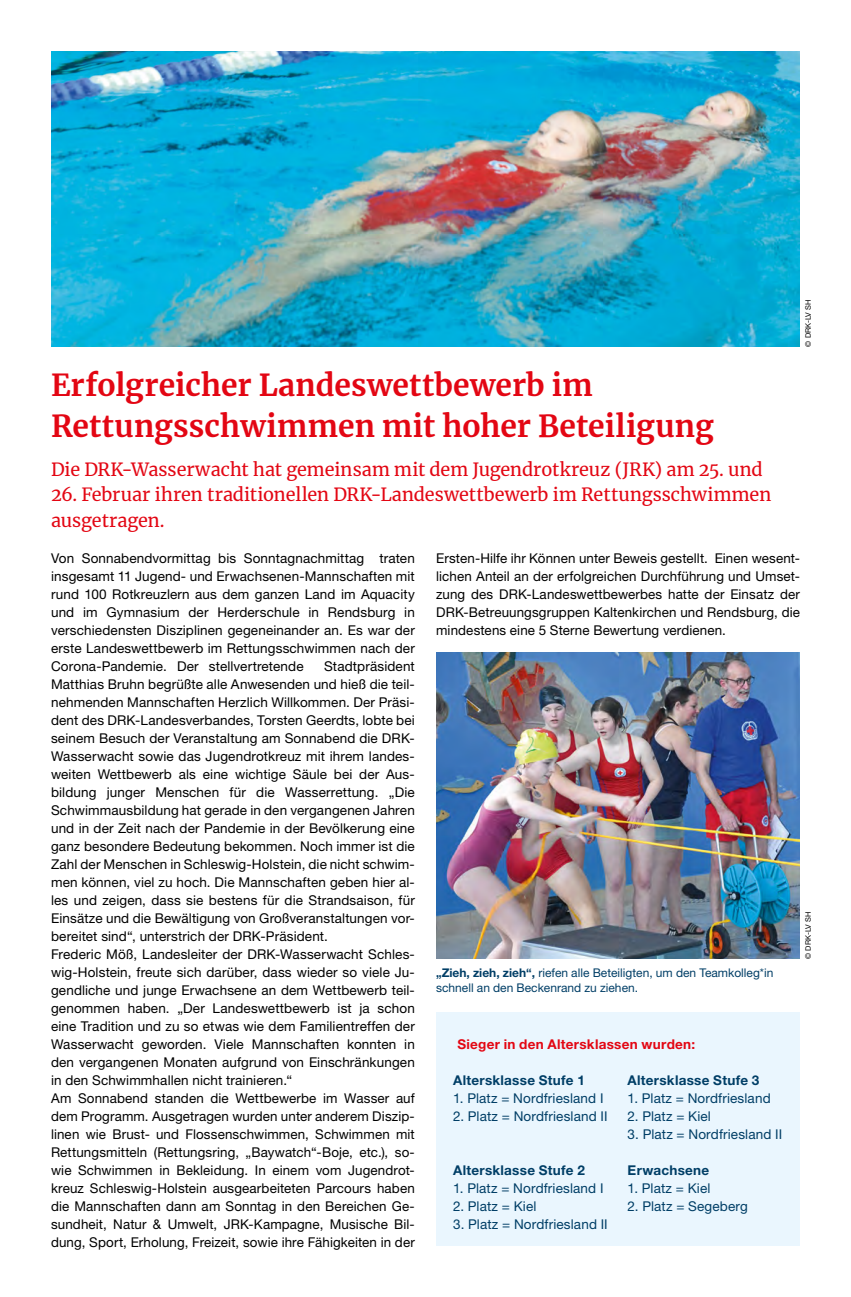
<style>
.page{position:relative;width:851px;height:1297px;background:#fff}
.page>*{position:absolute;margin:0;border:0;box-sizing:border-box;transform-origin:0 0}
.t1{font:700 30px/40.5px "Merriweather";letter-spacing:.005em;color:#e30613}
.t2{font:18px/25.5px "Merriweather";letter-spacing:-.005em;color:#e30613}
.t3{font:13.5px/18px "Helvetica Neue LT Std";letter-spacing:.01em;color:#000;text-align:justify}
.t4{font:13.5px "Helvetica Neue LT Std";letter-spacing:.01em;color:#003e66}
.t5{font:700 13.5px "Helvetica Neue LT Std";letter-spacing:.02em;color:#003e66}
.t6{font:700 13.5px "Helvetica Neue LT Std";letter-spacing:.02em;color:#e30613}
.t7{font:12px/15px "Helvetica Neue LT Std";color:#003e66}
.t8{font:7.5px "Helvetica Neue LT Std";color:#000}
.s1{font-weight:700}
</style>
<div class="page">
<div style="left:436px;top:1013px;width:363px;height:233px;background:#eaf6fe"></div>
<img style="left:51px;top:51px;width:748px;height:296px">
<img style="left:436px;top:653px;width:363px;height:306px">
<h1 class="t1" style="left:51px;top:364px;width:664px">Erfolgreicher Landeswettbewerb im<br>Rettungsschwimmen mit hoher Beteiligung</h1>
<h2 class="t2" style="left:51px;top:456px;width:713px">Die DRK-Wasserwacht hat gemeinsam mit dem Jugendrotkreuz (JRK) am 25. und</h2>
<h2 class="t2" style="left:51px;top:481px;width:721px">26. Februar ihren traditionellen DRK-Landeswettbewerb im Rettungsschwimmen ausgetragen.</h2>
<p class="t8" style="left:803px;top:347px;width:48px;rotate:-90deg">© DRK-LV SH</p>
<p class="t3" style="left:51px;top:549px;width:365px">Von Sonnabendvormittag bis Sonntagnachmittag traten insgesamt 11 Jugend- und Erwachsenen-Mannschaften mit rund 100 Rotkreuzlern aus dem ganzen Land im Aquacity und im Gymnasium der Herderschule in Rendsburg in verschiedensten Disziplinen gegeneinander an. Es war der erste Landeswettbewerb im Rettungsschwimmen nach der Corona-Pandemie. Der stellvertretende</p>
<p class="t3" style="left:51px;top:657px;width:365px;text-align:left;text-indent:273px">Stadtpräsident Matthias Bruhn begrüßte alle Anwesenden und hieß die teil&shy;nehmenden Mannschaften Herzlich Willkommen. Der Präsi&shy;dent des DRK-Landesverbandes, Torsten Geerdts, lobte bei seinem Besuch der Veranstaltung am Sonnabend die DRK-Wasserwacht sowie das Jugendrotkreuz mit ihrem landes&shy;weiten Wettbewerb als eine wichtige Säule bei der Aus&shy;bildung junger Menschen für die Wasserrettung. „Die Schwimmausbildung hat gerade in den vergangenen Jahren und in der Zeit nach der Pandemie in der Bevölkerung eine ganz besondere Bedeutung bekommen. Noch immer ist die Zahl der Menschen in Schleswig-Holstein, die nicht schwim&shy;men können, viel zu hoch. Die Mannschaften geben hier al&shy;les und zeigen, dass sie bestens für die Strandsaison, für Einsätze und die Bewältigung von Großveranstaltungen vor&shy;bereitet sind“, unterstrich der DRK-Präsident.<br>Frederic Möß, Landesleiter der DRK-Wasserwacht Schles&shy;wig-Holstein, freute sich darüber, dass wieder so viele Ju&shy;gendliche und junge Erwachsene an dem Wettbewerb teil&shy;genommen haben. „Der Landeswettbewerb ist ja schon eine Tradition und zu so etwas wie dem Familientreffen der Wasserwacht geworden. Viele Mannschaften konnten in den vergangenen Monaten aufgrund von Einschränkungen in den Schwimmhallen nicht trainieren.“<br>Am Sonnabend standen die Wettbewerbe im Wasser auf dem Programm. Ausgetragen wurden unter anderem Diszip&shy;linen wie Brust- und Flossenschwimmen, Schwimmen mit Rettungsmitteln (Rettungsring, „Baywatch“-Boje, etc.), so&shy;wie Schwimmen in Bekleidung. In einem vom Jugendrot&shy;kreuz Schleswig-Holstein ausgearbeiteten Parcours haben die Mannschaften dann am Sonntag in den Bereichen Ge&shy;sundheit, Natur &amp; Umwelt, JRK-Kampagne, Musische Bil&shy;dung, Sport, Erholung, Freizeit, sowie ihre Fähigkeiten in der</p>
<p class="t3" style="left:436px;top:549px;width:365px">Ersten-Hilfe ihr Können unter Beweis gestellt. Einen wesent&shy;lichen Anteil an der erfolgreichen Durchführung und Umset&shy;zung des DRK-Landeswettbewerbes hatte der Einsatz der DRK-Betreuungsgruppen Kaltenkirchen und Rendsburg, die mindestens eine 5 Sterne Bewertung verdienen.</p>
<p class="t7" style="left:436px;top:965px;width:339px"><span class="s1">„Zieh, zieh, zieh“,</span> riefen alle Beteiligten, um den Teamkolleg*in schnell an den Beckenrand zu ziehen.</p>
<p class="t6" style="left:457px;top:1035px;width:239px">Sieger in den Altersklassen wurden:</p>
<p class="t5" style="left:453px;top:1071px;width:133px">Altersklasse Stufe 1</p>
<p class="t5" style="left:627px;top:1071px;width:133px">Altersklasse Stufe 3</p>
<p class="t4" style="left:453px;top:1090px;width:152px">1. Platz = Nordfriesland I</p>
<p class="t4" style="left:627px;top:1090px;width:145px">1. Platz = Nordfriesland</p>
<p class="t4" style="left:453px;top:1108px;width:156px">2. Platz = Nordfriesland II</p>
<p class="t4" style="left:627px;top:1108px;width:85px">2. Platz = Kiel</p>
<p class="t4" style="left:627px;top:1126px;width:156px">3. Platz = Nordfriesland II</p>
<p class="t5" style="left:453px;top:1161px;width:133px">Altersklasse Stufe 2</p>
<p class="t5" style="left:627px;top:1161px;width:83px">Erwachsene</p>
<p class="t4" style="left:453px;top:1180px;width:152px">1. Platz = Nordfriesland I</p>
<p class="t4" style="left:627px;top:1180px;width:84px">1. Platz = Kiel</p>
<p class="t4" style="left:453px;top:1198px;width:85px">2. Platz = Kiel</p>
<p class="t4" style="left:627px;top:1198px;width:122px">2. Platz = Segeberg</p>
<p class="t4" style="left:453px;top:1216px;width:156px">3. Platz = Nordfriesland II</p>
<p class="t8" style="left:803px;top:959px;width:48px;rotate:-90deg">© DRK-LV SH</p>
</div>
